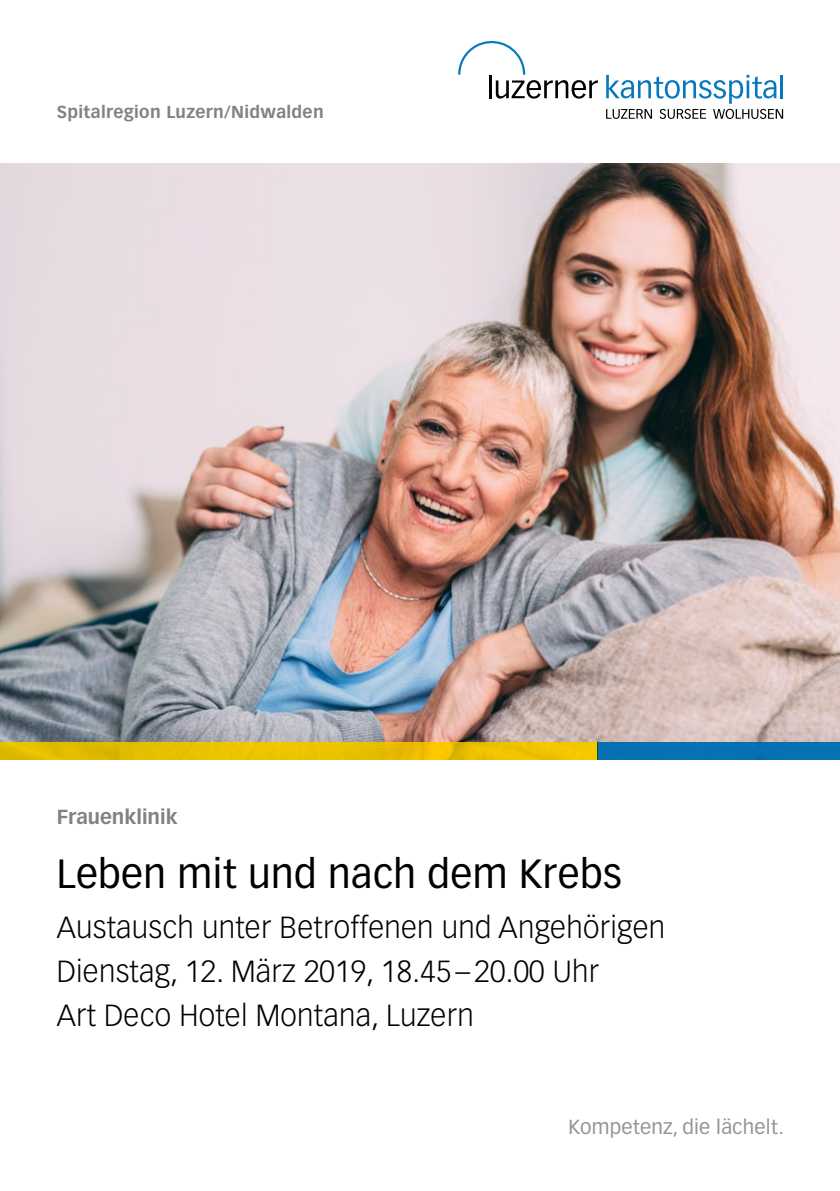
<style>
.page{position:relative;width:840px;height:1191px;background:#fff}
.page>*{position:absolute;margin:0;border:0;box-sizing:border-box;transform-origin:0 0}
.Titeseite_Titel{font:40px "Vectora LT Std";letter-spacing:.01em;color:#000}
.Titelseite_Untertite{font:300 30px "Vectora LT Std";letter-spacing:.01em;color:#000}
.t1{font:20px "Vectora LT Std";letter-spacing:.01em;color:#939598}
.Leuchtturm{font:700 20px "Vectora LT Std";color:#808285}
.t2{font:700 17px "Vectora LT Std";letter-spacing:.02em;color:#808285}
</style>
<div class="page">
<img style="left:0;top:163px;width:839px;height:579px">
<svg style="left:0;top:742px;width:597px;height:17px;background:#e9c000"></svg>
<div style="left:597px;top:742px;width:242px;height:17px;background:#0671b3"></div>
<svg style="left:458px;top:41px;width:139px;height:58px"></svg>
<svg style="left:606px;top:75px;width:176px;height:44px"></svg>
<p class="t2" style="left:57px;top:102px;width:268px">Spitalregion Luzern/Nidwalden</p>
<p class="Leuchtturm" style="left:57px;top:804px;width:122px">Frauenklinik</p>
<p class="Titeseite_Titel" style="left:57px;top:850px;width:566px">Leben mit und nach dem Krebs</p>
<p class="Titelseite_Untertite" style="left:57px;top:910px;width:609px">Austausch unter Betroffenen und Angehörigen</p>
<p class="Titelseite_Untertite" style="left:57px;top:954px;width:543px">Dienstag, 12. März 2019, 18.45 – 20.00 Uhr</p>
<p class="Titelseite_Untertite" style="left:57px;top:998px;width:418px">Art Deco Hotel Montana, Luzern</p>
<p class="t1" style="left:568px;top:1115px;width:217px">Kompetenz, die lächelt.</p>
</div>
